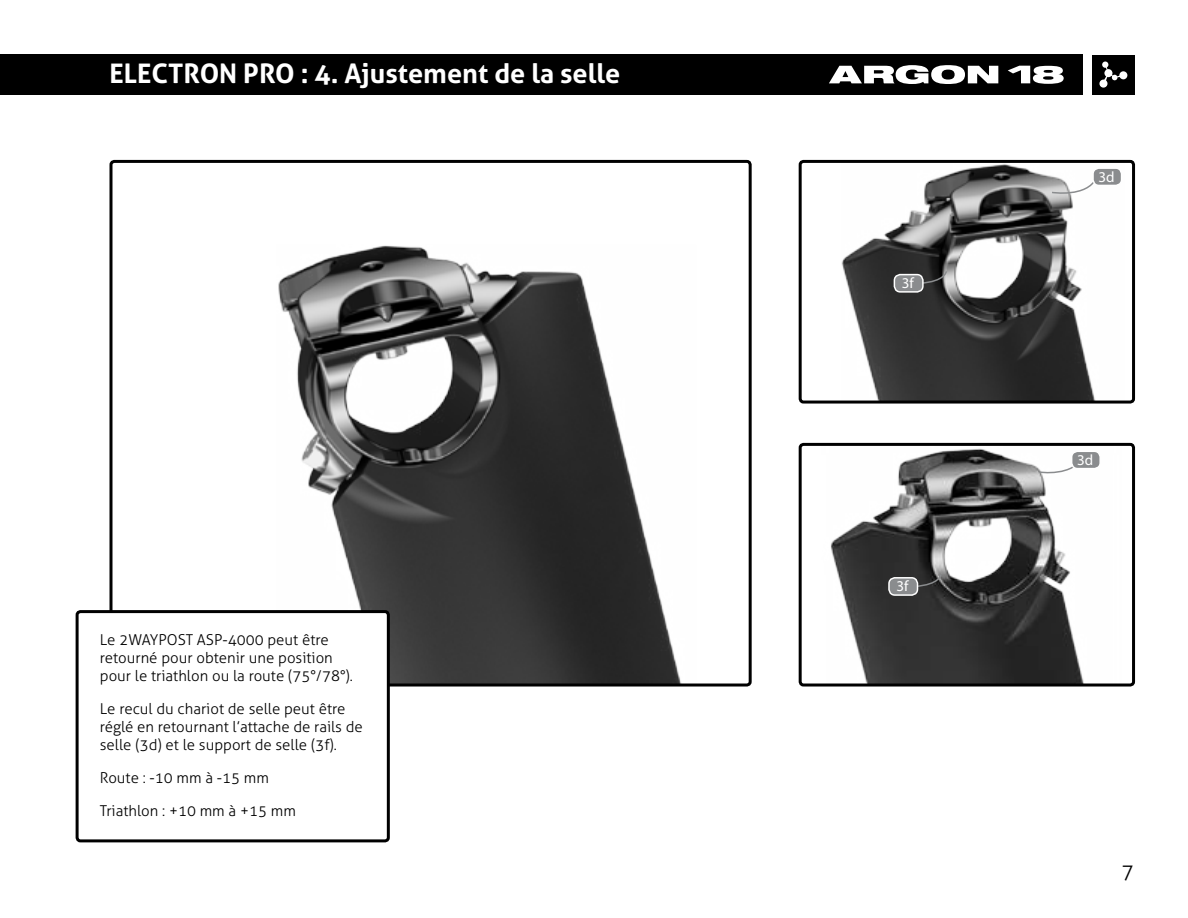
<style>
.page{position:relative;width:1188px;height:918px;background:#fff}
.page>*{position:absolute;margin:0;border:0;box-sizing:border-box;transform-origin:0 0}
.t1{font:700 27px "Aller";color:#fff}
.t2{font:300 21px "Aller";color:#000}
.t3{font:300 15px/18px "Aller";color:#000}
.t4{font:15px "Myriad Pro";color:#fff}
</style>
<div class="page">
<div style="left:0;top:54px;width:1082px;height:41px;background:#000"></div>
<svg style="left:829px;top:65px;width:169px;height:19px"></svg>
<svg style="left:1008px;top:66px;width:56px;height:18px"></svg>
<div style="left:1092px;top:55px;width:43px;height:39px;background:#000"></div>
<svg style="left:1099px;top:61px;width:29px;height:27px"></svg>
<img style="left:830px;top:448px;width:254px;height:235px">
<div style="left:799px;top:443px;width:336px;height:244px;border:3px solid #000;border-radius:3px"></div>
<img style="left:278px;top:245px;width:403px;height:438px">
<div style="left:109px;top:160px;width:643px;height:527px;border:3px solid #000;border-radius:3px"></div>
<img style="left:841px;top:164px;width:255px;height:236px">
<div style="left:799px;top:160px;width:336px;height:244px;border:3px solid #000;border-radius:3px"></div>
<div style="left:77px;top:612px;width:311px;height:229px;background:#fff;border-radius:3px"></div>
<div style="left:76px;top:610px;width:314px;height:232px;border:3px solid #000;border-radius:3px"></div>
<svg style="left:913px;top:573px;width:29px;height:15px"></svg>
<svg style="left:918px;top:270px;width:30px;height:15px"></svg>
<svg style="left:1038px;top:453px;width:46px;height:24px"></svg>
<svg style="left:1051px;top:176px;width:45px;height:22px"></svg>
<div style="left:889px;top:578px;width:29px;height:17px;background:#8a8c8e;border-radius:6px"></div>
<div style="left:888px;top:577px;width:30px;height:19px;border:2px solid #fff;border-radius:6px"></div>
<div style="left:894px;top:275px;width:29px;height:17px;background:#8a8c8e;border-radius:6px"></div>
<div style="left:894px;top:274px;width:30px;height:19px;border:2px solid #fff;border-radius:6px"></div>
<div style="left:1072px;top:451px;width:28px;height:18px;background:#8a8c8e;border-radius:6px"></div>
<div style="left:1071px;top:451px;width:30px;height:18px;border:2px solid #fff;border-radius:6px"></div>
<div style="left:1093px;top:168px;width:29px;height:17px;background:#8a8c8e;border-radius:6px"></div>
<div style="left:1092px;top:167px;width:30px;height:19px;border:2px solid #fff;border-radius:6px"></div>
<h1 class="t1" style="left:110px;top:57px;width:512px">ELECTRON PRO : 4. Ajustement de la selle</h1>
<p class="t3" style="left:100px;top:631px;width:255px">Le 2WAYPOST ASP-4000 peut être retourné pour obtenir une position pour le triathlon ou la route (75°/78°).</p>
<p class="t3" style="left:100px;top:700px;width:265px">Le recul du chariot de selle peut être réglé en retournant l’attache de rails de selle (3d) et le support de selle (3f).</p>
<p class="t3" style="left:100px;top:761px;width:198px;line-height:32.8px">Route : -10 mm à -15 mm<br>Triathlon : +10 mm à +15 mm</p>
<p class="t4" style="left:902px;top:274px;width:14px">3f</p>
<p class="t4" style="left:896px;top:577px;width:14px">3f</p>
<p class="t4" style="left:1099px;top:167px;width:18px">3d</p>
<p class="t4" style="left:1077px;top:451px;width:18px">3d</p>
<h2 class="t2" style="left:1121px;top:859px;width:14px">7</h2>
</div>
